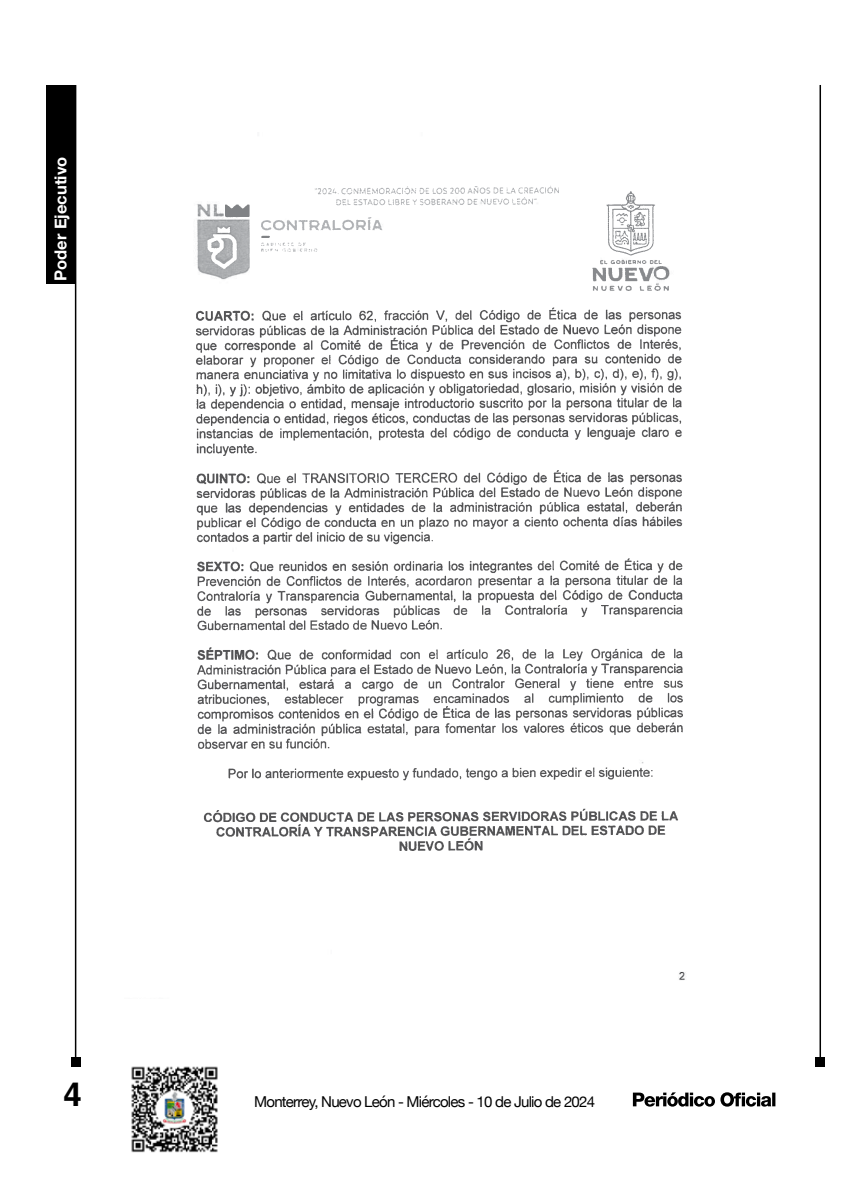
<style>
.page{position:relative;width:851px;height:1191px;background:#fff}
.page>*{position:absolute;margin:0;border:0;box-sizing:border-box;transform-origin:0 0}
.t1{font:700 33px "Helvetica";color:#000}
.t2{font:700 16.5px "Helvetica Neue";color:#fff}
.t3{font:15px "Helvetica Neue";letter-spacing:-.05em;color:#000}
</style>
<div class="page">
<hr style="left:75px;top:85px;width:1px;height:977px;background:#000">
<div style="left:71px;top:1057px;width:9px;height:10px;background:#000"></div>
<hr style="left:819px;top:85px;width:1px;height:977px;background:#000">
<div style="left:814px;top:1057px;width:10px;height:10px;background:#000"></div>
<div style="left:46px;top:85px;width:30px;height:198px;background:#000"></div>
<svg style="left:632px;top:1092px;width:143px;height:14px"></svg>
<img style="left:131px;top:1066px;width:87px;height:87px">
<img style="left:196px;top:308px;width:487px;height:542px">
<img style="left:592px;top:191px;width:76px;height:99px">
<img style="left:247px;top:186px;width:311px;height:65px">
<img style="left:206px;top:226px;width:30px;height:42px">
<img style="left:226px;top:204px;width:44px;height:33px">
<svg style="left:656px;top:269px;width:9px;height:8px"></svg>
<p class="t2" style="left:48px;top:281px;width:126px;rotate:-90deg">Poder Ejecutivo</p>
<h1 class="t1" style="left:63px;top:1074px;width:20px">4</h1>
<p class="t3" style="left:254px;top:1090px;width:342px">Monterrey, Nuevo León - Miércoles - 10 de Julio de 2024</p>
</div>
